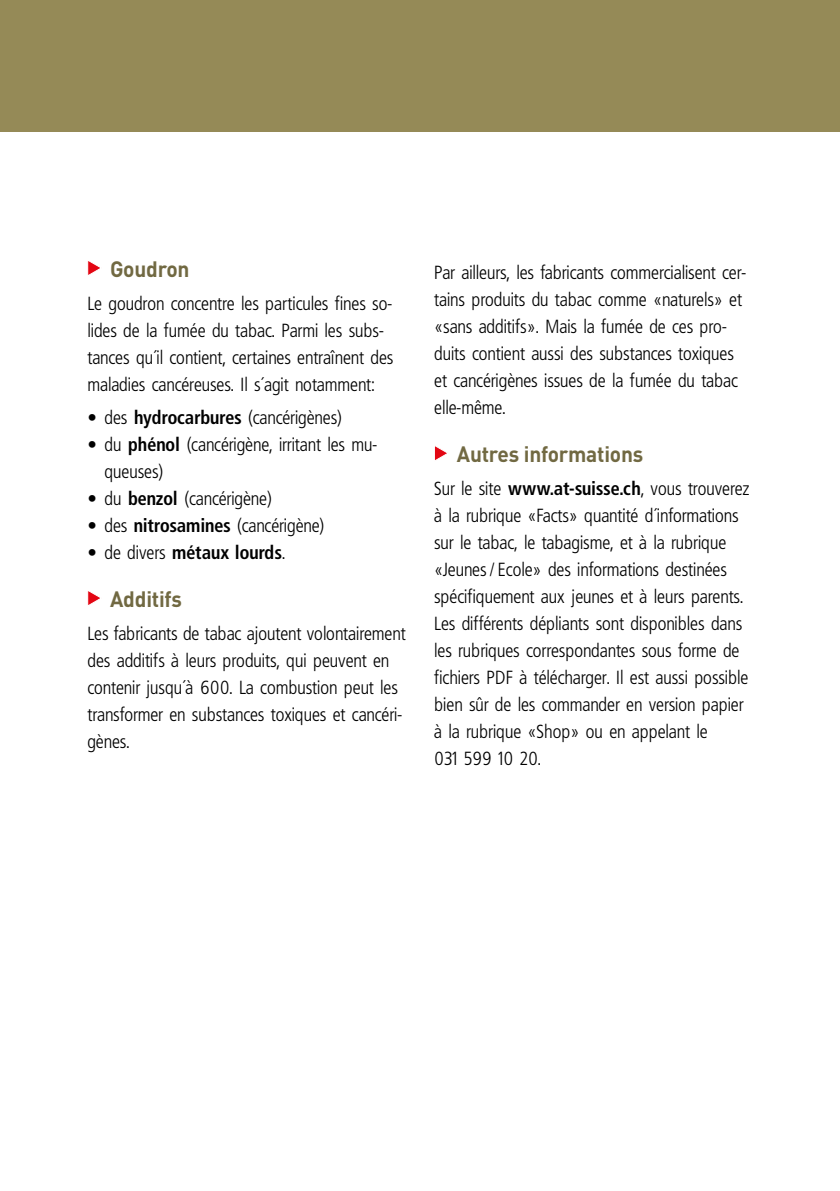
<style>
.page{position:relative;width:840px;height:1191px;background:#fff}
.page>*{position:absolute;margin:0;border:0;box-sizing:border-box;transform-origin:0 0}
.t1{font:700 22px "DIN Pro";letter-spacing:-.01em;color:#716942;scale:.95 1}
.t2{font:300 condensed 19px/27px "Frutiger Pro Frutiger";letter-spacing:-.005em;color:#000}
.t3{font:700 condensed 19px "Frutiger Pro Frutiger";color:#000}
.s1{font-weight:700}
.s2{font-weight:300}
</style>
<div class="page">
<div style="left:0;top:0;width:839px;height:132px;background:#958a57"></div>
<svg style="left:87px;top:261px;width:13px;height:14px"></svg>
<svg style="left:87px;top:591px;width:13px;height:14px"></svg>
<svg style="left:434px;top:446px;width:13px;height:14px"></svg>
<p class="t1" style="left:110px;top:254px;width:85px">Goudron</p>
<p class="t2" style="left:87px;top:289px;width:307px">Le goudron concentre les particules fines so&shy;lides de la fumée du tabac. Parmi les subs&shy;tances qu’il contient, certaines entraînent des maladies cancéreuses. Il s’agit notamment:</p>
<p class="t2" style="left:87px;top:403px;width:256px">• des <span class="s1">hydrocarbures</span> (cancérigènes)</p>
<p class="t2" style="left:104px;top:430px;width:274px;text-indent:-17px">• du <span class="s1">phénol</span> (cancérigène, irritant les mu&shy;queuses)</p>
<p class="t2" style="left:87px;top:484px;width:186px">• du <span class="s1">benzol</span> (cancérigène)</p>
<p class="t2" style="left:87px;top:511px;width:239px">• des <span class="s1">nitrosamines</span> (cancérigène)</p>
<p class="t3" style="left:87px;top:539px;width:199px"><span class="s2">• de divers</span> métaux lourds<span class="s2">.</span></p>
<p class="t1" style="left:110px;top:584px;width:77px">Additifs</p>
<p class="t2" style="left:87px;top:619px;width:319px">Les fabricants de tabac ajoutent volontairement des additifs à leurs produits, qui peuvent en contenir jusqu’à 600. La combustion peut les transformer en substances toxiques et cancéri&shy;gènes.</p>
<p class="t2" style="left:434px;top:259px;width:313px">Par ailleurs, les fabricants commercialisent cer&shy;tains produits du tabac comme «naturels» et «sans additifs». Mais la fumée de ces pro&shy;duits contient aussi des substances toxiques et cancérigènes issues de la fumée du tabac elle-même.</p>
<p class="t1" style="left:456px;top:439px;width:198px">Autres informations</p>
<p class="t2" style="left:434px;top:475px;width:316px">Sur le site <span class="s1">www.at-suisse.ch</span>, vous trouverez à la rubrique «Facts» quantité d’informations sur le tabac, le tabagisme, et à la rubrique «Jeunes / Ecole» des informations destinées spécifiquement aux jeunes et à leurs parents.<br>Les différents dépliants sont disponibles dans les rubriques correspondantes sous forme de fichiers PDF à télécharger. Il est aussi possible bien sûr de les commander en version papier à la rubrique «Shop» ou en appelant le<br>031 599 10 20.</p>
</div>
